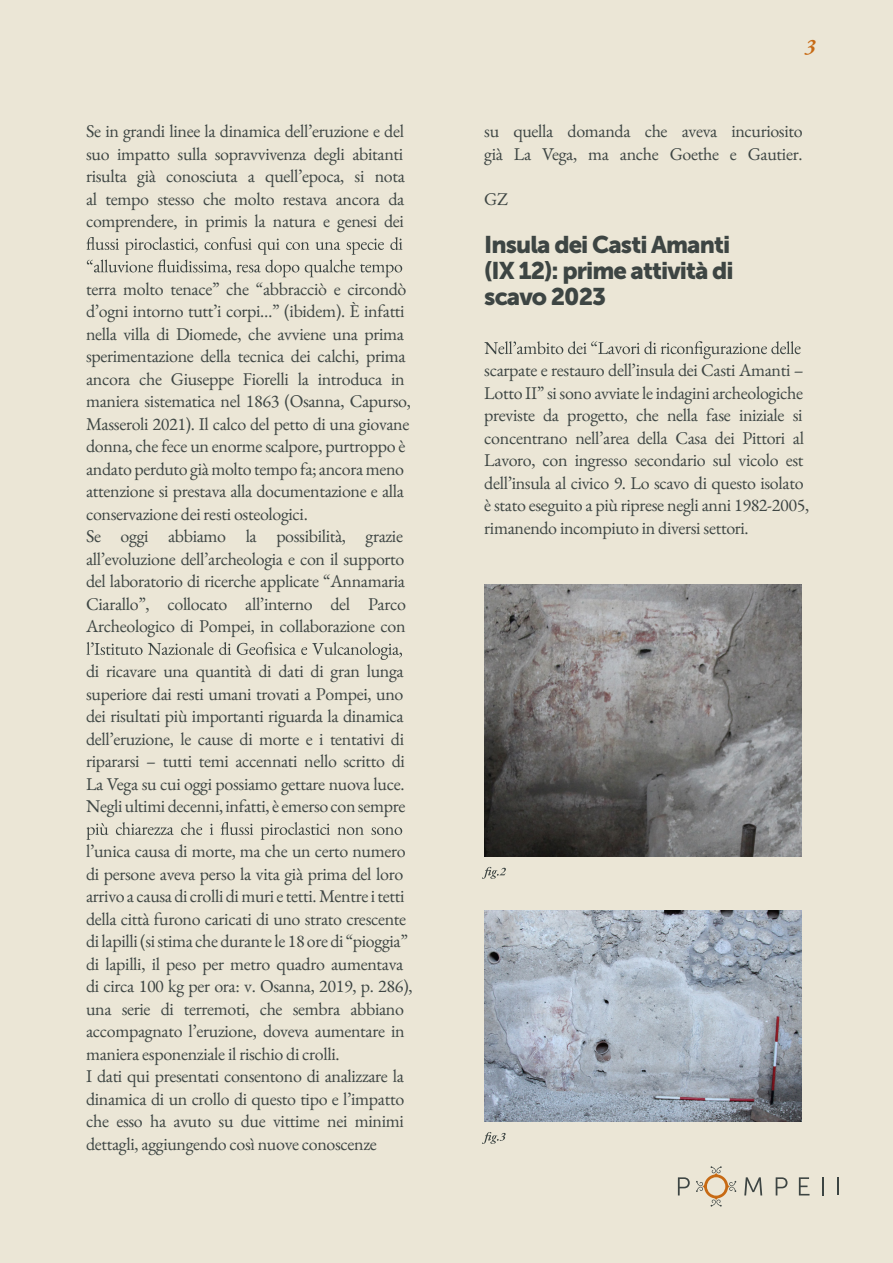
<style>
.page{position:relative;width:893px;height:1263px;background:#ebe6d6}
.page>*{position:absolute;margin:0;border:0;box-sizing:border-box;transform-origin:0 0}
.t1{font:24px/26.1px "Museo Sans 900";letter-spacing:-.04em;color:#3d4543}
.t2{font:italic 22.5px "EB Garamond";color:#c76a14}
.t3{font:18px/22.5px "EB Garamond";letter-spacing:-.02em;color:#3d4543}
</style>
<div class="page">
<svg style="left:678px;top:1177px;width:12px;height:18px"></svg>
<svg style="left:837px;top:1177px;width:2px;height:18px"></svg>
<svg style="left:822px;top:1177px;width:2px;height:18px"></svg>
<svg style="left:744px;top:1177px;width:18px;height:18px"></svg>
<svg style="left:799px;top:1177px;width:10px;height:18px"></svg>
<svg style="left:776px;top:1177px;width:11px;height:18px"></svg>
<svg style="left:696px;top:1166px;width:40px;height:40px"></svg>
<svg style="left:86px;top:237px;width:316px;height:40px"></svg>
<svg style="left:86px;top:642px;width:316px;height:18px"></svg>
<svg style="left:86px;top:822px;width:316px;height:18px"></svg>
<svg style="left:484px;top:341px;width:316px;height:18px"></svg>
<img style="left:484px;top:585px;width:317px;height:272px">
<img style="left:484px;top:910px;width:317px;height:211px">
<svg style="left:482px;top:867px;width:24px;height:12px"></svg>
<svg style="left:482px;top:1132px;width:24px;height:12px"></svg>
<p class="t3" style="left:86px;top:120px;width:320px;text-align:justify">Se in grandi linee la dinamica dell’eruzione e del suo impatto sulla sopravvivenza degli abitanti risulta già conosciuta a quell’epoca, si nota al tempo stesso che molto restava ancora da comprendere, in primis la natura e genesi dei</p>
<p class="t3" style="left:86px;top:277px;width:326px">terra molto tenace” che “abbracciò e circondò d’ogni intorno tutt’i corpi…” (ibidem). È infatti nella villa di Diomede, che avviene una prima sperimentazione della tecnica dei calchi, prima ancora che Giuseppe Fiorelli la introduca in maniera sistematica nel 1863 (Osanna, Capurso, Masseroli 2021). Il calco del petto di una giovane donna, che fece un enorme scalpore, purtroppo è andato perduto già molto tempo fa; ancora meno attenzione si prestava alla documentazione e alla conservazione dei resti osteologici.<br>Se oggi abbiamo la possibilità, grazie all’evoluzione dell’archeologia e con il supporto del laboratorio di ricerche applicate “Annamaria Ciarallo”, collocato all’interno del Parco Archeologico di Pompei, in collaborazione con</p>
<p class="t3" style="left:86px;top:660px;width:321px;text-align:justify">di ricavare una quantità di dati di gran lunga superiore dai resti umani trovati a Pompei, uno dei risultati più importanti riguarda la dinamica dell’eruzione, le cause di morte e i tentativi di ripararsi – tutti temi accennati nello scritto di La Vega su cui oggi possiamo gettare nuova luce.<br>Negliultimi decenni, infatti,èemerso consempre</p>
<p class="t3" style="left:86px;top:840px;width:328px">l’unica causa di morte, ma che un certo numero di persone aveva perso la vita già prima del loro arrivo a causa di crolli dimurietetti.Mentreitetti della città furono caricati di uno strato crescente di lapilli(sistima chedurantele 18oredi “pioggia” di lapilli, il peso per metro quadro aumentava di circa 100 kg per ora: v. Osanna, 2019, p. 286), una serie di terremoti, che sembra abbiano accompagnato l’eruzione, doveva aumentare in maniera esponenziale il rischio di crolli.<br>I dati qui presentati consentono di analizzare la dinamica di un crollo di questo tipo e l’impatto che esso ha avuto su due vittime nei minimi dettagli, aggiungendo così nuove conoscenze</p>
<p class="t2" style="left:805px;top:32px;width:13px">3</p>
<p class="t3" style="left:484px;top:120px;width:320px">su quella domanda che aveva incuriosito già La Vega, ma anche Goethe e Gautier.</p>
<p class="t3" style="left:484px;top:187px;width:25px">GZ</p>
<h1 class="t1" style="left:484px;top:232px;width:251px">Insula dei Casti Amanti (IX 12): prime attività di scavo 2023</h1>
<p class="t3" style="left:484px;top:359px;width:326px">scarpate e restauro dell’insula dei Casti Amanti – Lotto II” si sono avviate le indagini archeologiche previste da progetto, che nella fase iniziale si concentrano nell’area della Casa dei Pittori al Lavoro, con ingresso secondario sul vicolo est dell’insula al civico 9. Lo scavo di questo isolato è stato eseguito a più riprese negli anni 1982-2005, rimanendo incompiuto in diversi settori.</p>
</div>
